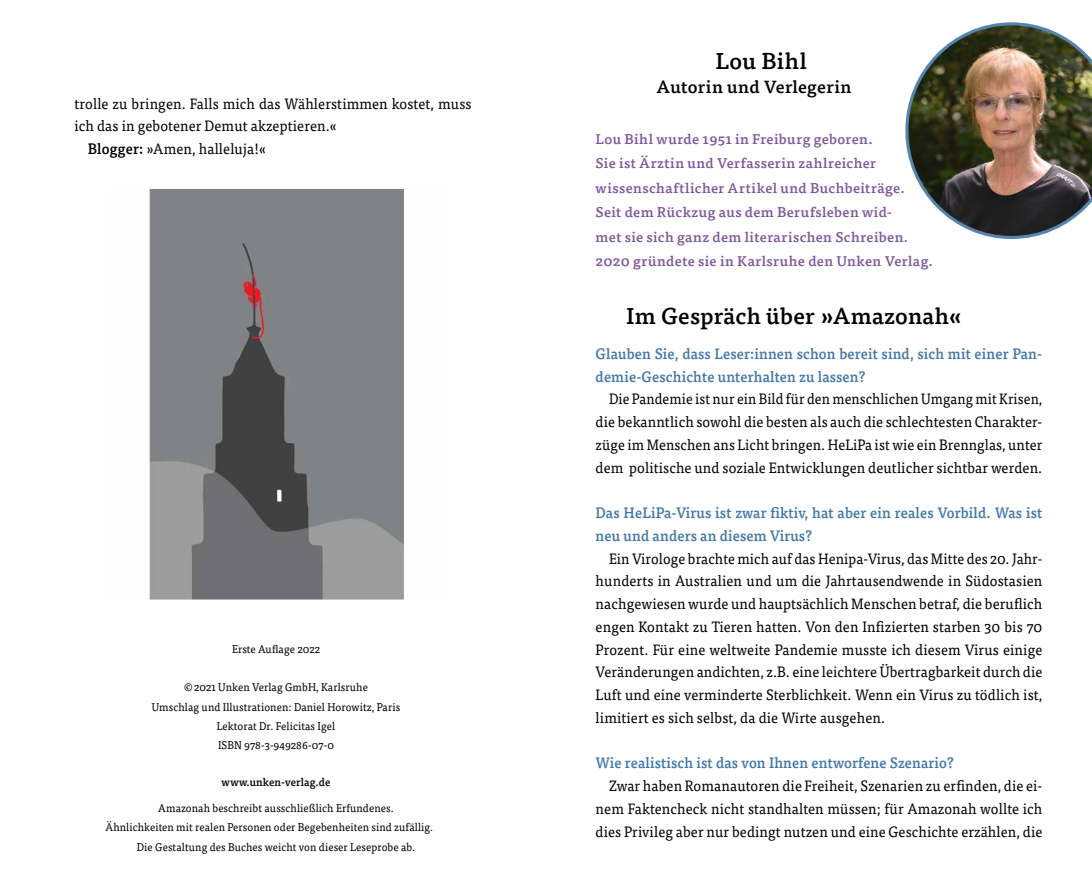
<style>
.page{position:relative;width:1092px;height:893px;background:#fff}
.page>*{position:absolute;margin:0;border:0;box-sizing:border-box;transform-origin:0 0}
.t1{font:500 22.75px "Tisa Pro";letter-spacing:.01em;color:#000}
.t2{font:500 17.5px "Tisa Pro";letter-spacing:.01em;color:#000}
.t3{font:15.05px/22.8px "Tisa Pro";letter-spacing:.01em;color:#000;text-align:justify;scale:.92 1}
.t4{font:15.05px/22.8px "Tisa Pro";letter-spacing:.01em;color:#000;text-align:justify;scale:.93 1}
.t5{font:15.05px/22.8px "Tisa Pro";letter-spacing:.01em;color:#000;text-align:justify;scale:.9 1}
.t6{font:500 15.05px/22.8px "Tisa Pro";letter-spacing:.01em;color:#4278a9;scale:.93 1}
.t7{font:500 14px/24.5px "Tisa Pro";letter-spacing:.025em;color:#80579c}
.t8{font:11.2px/19.2px "Tisa Pro";letter-spacing:.01em;color:#000;text-align:center;scale:.93 1}
.t9{font:500 11.2px "Tisa Pro";letter-spacing:.01em;color:#000;scale:.93 1}
.s1{font-weight:500}
</style>
<div class="page">
<img style="left:905px;top:22px;width:186px;height:217px">
<img style="left:149px;top:189px;width:254px;height:411px">
<p class="t4" style="left:74px;top:91px;width:428px">trolle zu bringen. Falls mich das Wählerstimmen kostet, muss</p>
<p class="t4" style="left:74px;top:114px;width:284px">ich das in gebotener Demut akzeptieren.«</p>
<p class="t4" style="left:88px;top:136px;width:193px"><span class="s1">Blogger:</span> »Amen, halleluja!«</p>
<p class="t8" style="left:232px;top:639px;width:96px">Erste Auflage 2022</p>
<p class="t8" style="left:152px;top:677px;width:268px">© 2021 Unken Verlag GmbH, Karlsruhe<br>Umschlag und Illustrationen: Daniel Horowitz, Paris Lektorat Dr. Felicitas Igel<br>ISBN 978-3-949286-07-0</p>
<p class="t9" style="left:221px;top:773px;width:119px">www.unken-verlag.de</p>
<p class="t8" style="left:158px;top:798px;width:255px">Amazonah beschreibt ausschließlich Erfundenes.</p>
<p class="t8" style="left:105px;top:817px;width:354px">Ähnlichkeiten mit realen Personen oder Begebenheiten sind zufällig.</p>
<p class="t8" style="left:137px;top:836px;width:301px">Die Gestaltung des Buches weicht von dieser Leseprobe ab.</p>
<h1 class="t1" style="left:715px;top:43px;width:93px">Lou Bihl</h1>
<p class="t2" style="left:656px;top:73px;width:196px">Autorin und Verlegerin</p>
<p class="t7" style="left:595px;top:126px;width:339px">Lou Bihl wurde 1951 in Freiburg geboren.<br>Sie ist Ärztin und Verfasserin zahlreicher wissenschaftlicher Artikel und Buchbeiträge.<br>Seit dem Rückzug aus dem Berufsleben wid-<br>met sie sich ganz dem literarischen Schreiben.<br>2020 gründete sie in Karlsruhe den Unken Verlag.</p>
<h1 class="t1" style="left:626px;top:298px;width:338px">Im Gespräch über »Amazonah«</h1>
<p class="t6" style="left:595px;top:341px;width:482px">Glauben Sie, dass Leser:innen schon bereit sind, sich mit einer Pan&shy;demie-Geschichte unterhalten zu lassen?</p>
<p class="t5" style="left:595px;top:387px;width:498px;text-indent:13px">Die Pandemie ist nur ein Bild für den menschlichen Umgang mit Krisen, die bekanntlich sowohl die besten als auch die schlechtesten Charakter&shy;züge im Menschen ans Licht bringen. HeLiPa ist wie ein Brennglas, unter dem politische und soziale Entwicklungen deutlicher sichtbar werden.</p>
<p class="t6" style="left:595px;top:500px;width:482px">Das HeLiPa-Virus ist zwar fiktiv, hat aber ein reales Vorbild. Was ist neu und anders an diesem Virus?</p>
<p class="t3" style="left:595px;top:546px;width:487px;text-indent:13px">Ein Virologe brachte mich auf das Henipa-Virus, das Mitte des 20. Jahr&shy;hunderts in Australien und um die Jahrtausendwende in Südostasien nachgewiesen wurde und hauptsächlich Menschen betraf, die beruflich engen Kontakt zu Tieren hatten. Von den Infizierten starben 30 bis 70<br>Prozent. Für eine weltweite Pandemie musste ich diesem Virus einige Veränderungen andichten, z.B. eine leichtere Übertragbarkeit durch die Luft und eine verminderte Sterblichkeit. Wenn ein Virus zu tödlich ist, limitiert es sich selbst, da die Wirte ausgehen.</p>
<p class="t6" style="left:595px;top:751px;width:386px">Wie realistisch ist das von Ihnen entworfene Szenario?</p>
<p class="t4" style="left:595px;top:773px;width:482px;text-indent:13px">Zwar haben Romanautoren die Freiheit, Szenarien zu erfinden, die ei&shy;nem Faktencheck nicht standhalten müssen; für Amazonah wollte ich dies Privileg aber nur bedingt nutzen und eine Geschichte erzählen, die</p>
</div>
